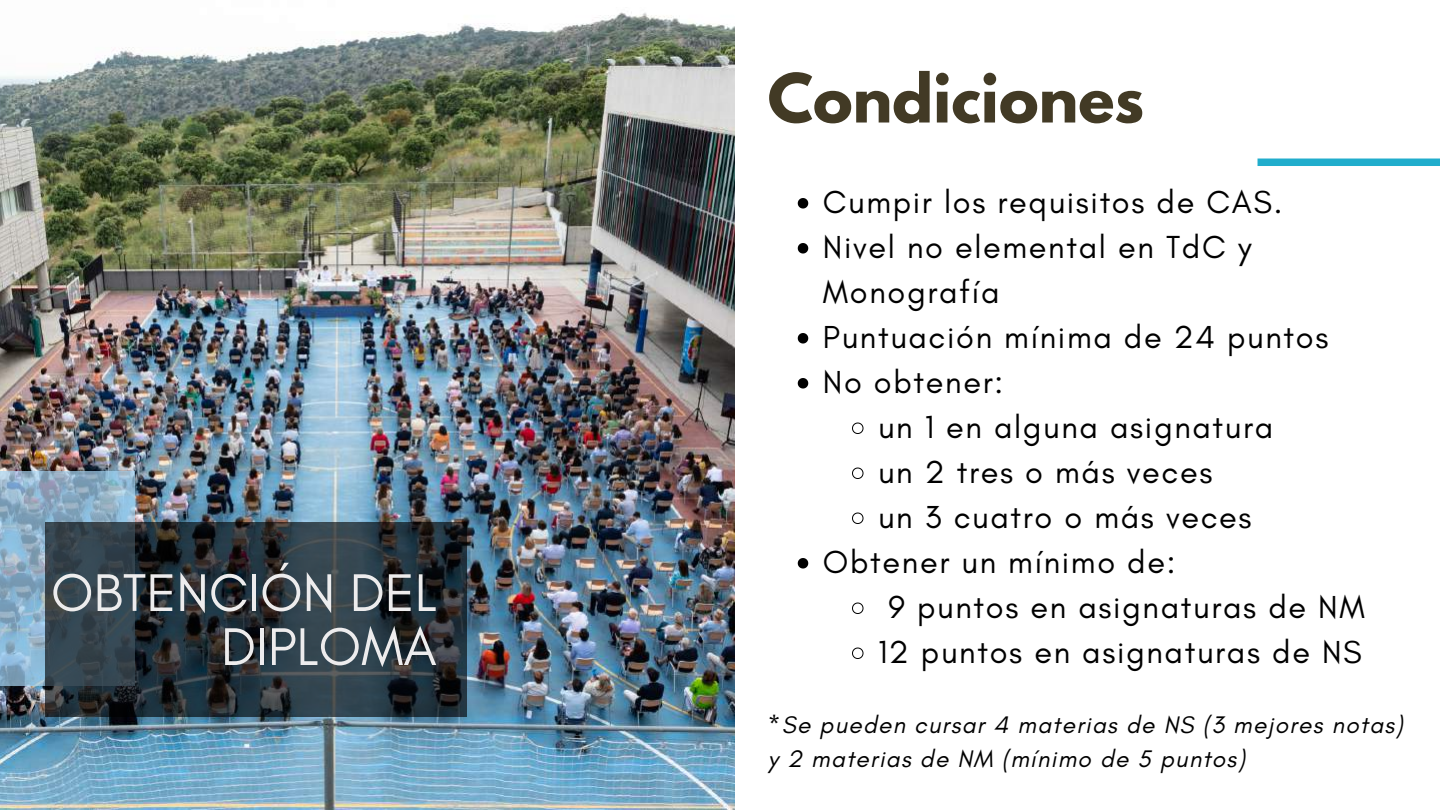
<style>
.page{position:relative;width:1440px;height:810px;background:#fff}
.page>*{position:absolute;margin:0;border:0;box-sizing:border-box;transform-origin:0 0}
.t1{font:700 60px "League Spartan";color:#423a25}
.t2{font:54px/54px "Glacial Indifference";color:#edeced;text-align:right}
.t3{font:32.4px "Glacial Indifference";letter-spacing:.05em;color:#000}
.t4{font:italic 24.4px/33.8px "Glacial Indifference";letter-spacing:.05em;color:#000}
</style>
<div class="page">
<img style="left:0;top:12px;width:734px;height:798px">
<svg style="left:1px;top:471px;width:134px;height:215px;background:#8dafc9"></svg>
<svg style="left:45px;top:522px;width:422px;height:194px;background:#29343c"></svg>
<div style="left:1258px;top:159px;width:182px;height:7px;background:#21adcc"></div>
<svg style="left:798px;top:198px;width:10px;height:11px"></svg>
<svg style="left:798px;top:243px;width:10px;height:11px"></svg>
<svg style="left:798px;top:333px;width:10px;height:11px"></svg>
<svg style="left:798px;top:378px;width:10px;height:11px"></svg>
<svg style="left:852px;top:422px;width:12px;height:12px"></svg>
<svg style="left:852px;top:467px;width:12px;height:12px"></svg>
<svg style="left:852px;top:512px;width:12px;height:12px"></svg>
<svg style="left:798px;top:558px;width:10px;height:11px"></svg>
<svg style="left:852px;top:602px;width:12px;height:12px"></svg>
<svg style="left:852px;top:647px;width:12px;height:12px"></svg>
<h2 class="t2" style="left:51px;top:565px;width:387px">OBTENCIÓN DEL<br>DIPLOMA</h2>
<h1 class="t1" style="left:768px;top:69px;width:378px">Condiciones</h1>
<p class="t3" style="left:823px;top:182px;width:461px">Cumpir los requisitos de CAS.</p>
<p class="t3" style="left:823px;top:227px;width:430px">Nivel no elemental en TdC y</p>
<p class="t3" style="left:823px;top:272px;width:178px">Monografía</p>
<p class="t3" style="left:823px;top:317px;width:507px">Puntuación mínima de 24 puntos</p>
<p class="t3" style="left:823px;top:362px;width:182px">No obtener:</p>
<p class="t3" style="left:878px;top:407px;width:397px">un 1 en alguna asignatura</p>
<p class="t3" style="left:878px;top:452px;width:336px">un 2 tres o más veces</p>
<p class="t3" style="left:878px;top:497px;width:375px">un 3 cuatro o más veces</p>
<p class="t3" style="left:823px;top:542px;width:354px">Obtener un mínimo de:</p>
<p class="t3" style="left:888px;top:587px;width:478px">9 puntos en asignaturas de NM</p>
<p class="t3" style="left:878px;top:632px;width:485px">12 puntos en asignaturas de NS</p>
<p class="t4" style="left:768px;top:707px;width:637px">*Se pueden cursar 4 materias de NS (3 mejores notas) y 2 materias de NM (mínimo de 5 puntos)</p>
</div>
